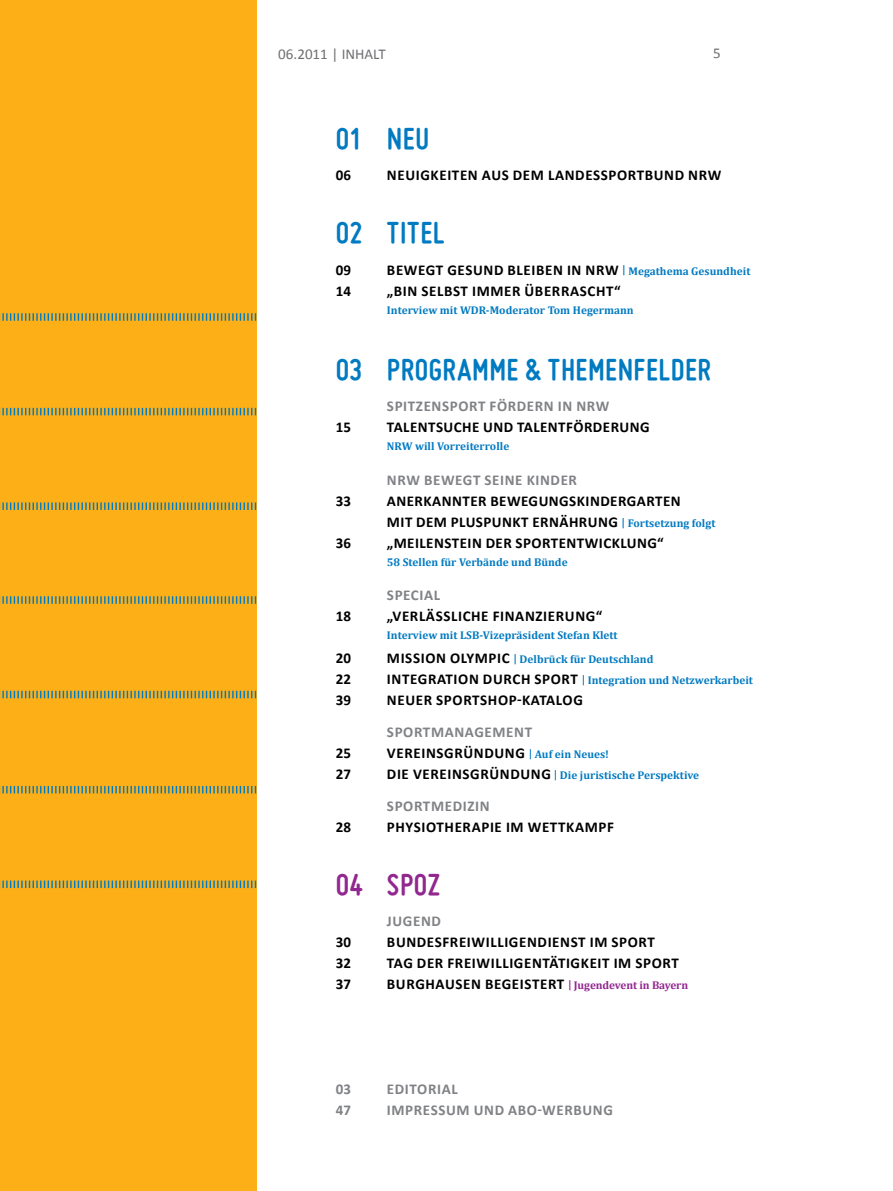
<style>
.page{position:relative;width:893px;height:1191px;background:#fff}
.page>*{position:absolute;margin:0;border:0;box-sizing:border-box;transform-origin:0 0}
.t1{font:700 32.4px "Miso";letter-spacing:.02em;color:#007ac1}
.t2{font:700 32.4px "Miso";color:#92278f}
.t3{font:700 15px/21px "Calibri";letter-spacing:.04em;color:#000}
.t4{font:700 15px "Calibri";letter-spacing:.04em;color:#808285}
.t5{font:15px "Calibri";color:#6d6e71}
.t6{font:700 11.25px "Cambria";color:#007ac1}
.t7{font:700 11.25px "Cambria";letter-spacing:-.01em;color:#92278f}
.s1{font-family:"Cambria";font-size:11.25px;color:#007ac1}
.s2{font-family:"Calibri";font-size:15px;color:#000}
</style>
<div class="page">
<div style="left:0;top:0;width:256px;height:1191px;background:#fcaf17"></div>
<svg style="left:0;top:313px;width:256px;height:8px"></svg>
<svg style="left:0;top:408px;width:256px;height:7px"></svg>
<svg style="left:0;top:502px;width:256px;height:8px"></svg>
<svg style="left:0;top:596px;width:256px;height:8px"></svg>
<svg style="left:0;top:691px;width:256px;height:7px"></svg>
<svg style="left:0;top:786px;width:256px;height:7px"></svg>
<svg style="left:0;top:880px;width:256px;height:8px"></svg>
<p class="t5" style="left:278px;top:44px;width:109px">06.2011 | Inhalt</p>
<p class="t5" style="left:713px;top:44px;width:9px">5</p>
<h1 class="t1" style="left:336px;top:120px;width:95px">01 NEU</h1>
<p class="t3" style="left:336px;top:164px;width:17px">06</p>
<p class="t3" style="left:387px;top:164px;width:336px">NEUIGKEITEN AUS DEM LANDESSPORTBUND NRW</p>
<h1 class="t1" style="left:336px;top:214px;width:110px">02 TITEL</h1>
<p class="t3" style="left:336px;top:258px;width:17px">09</p>
<p class="t3" style="left:387px;top:258px;width:365px">B EWEGT GESUND BLEIBEN IN NRW <span class="s1">| Megathema Gesundheit</span></p>
<p class="t3" style="left:336px;top:279px;width:17px">14</p>
<p class="t3" style="left:387px;top:279px;width:235px">„BIN SELBST IMMER ÜBERRASCHT“</p>
<p class="t6" style="left:387px;top:303px;width:248px">Interview mit WDR-Moderator Tom Hegermann</p>
<h1 class="t1" style="left:336px;top:351px;width:377px">03 PROGRAMME &amp; THEMENFELDER</h1>
<p class="t4" style="left:387px;top:397px;width:223px">SPITZENSPORT FÖRDERN IN NRW</p>
<p class="t3" style="left:336px;top:416px;width:17px">15</p>
<p class="t3" style="left:387px;top:416px;width:264px">TALENTSUCHE UND TALENTFÖRDERUNG</p>
<p class="t6" style="left:387px;top:439px;width:124px">NRW will Vorreiterrolle</p>
<p class="t4" style="left:387px;top:470px;width:192px">NRW BEWEGT SEINE KINDER</p>
<p class="t3" style="left:336px;top:489px;width:17px">33</p>
<p class="t3" style="left:387px;top:489px;width:330px">AN ERKANNTER BEWEGUNGSKINDERGARTEN<br>MIT DEM PLUSPUNKT ERNÄHRUNG <span class="s1">| Fortsetzung folgt</span></p>
<p class="t3" style="left:336px;top:531px;width:17px">36</p>
<p class="t3" style="left:387px;top:531px;width:278px">„MEILENSTEIN DER SPORTENTWICKLUNG“</p>
<p class="t6" style="left:387px;top:555px;width:182px">58 Stellen für Verbände und Bünde</p>
<p class="t4" style="left:387px;top:586px;width:52px">SPECIAL</p>
<p class="t3" style="left:336px;top:605px;width:17px">18</p>
<p class="t3" style="left:387px;top:605px;width:217px">„VERLÄSSLICHE FINANZIERUNG“</p>
<p class="t6" style="left:387px;top:628px;width:232px">Interview mit LSB-Vizepräsident Stefan Klett</p>
<p class="t3" style="left:336px;top:647px;width:42px">20 M</p>
<p class="t6" style="left:401px;top:652px;width:254px"><span class="s2">ISSION OL YMPIC</span> | Delbrück für Deutschland</p>
<p class="t3" style="left:336px;top:668px;width:17px">22</p>
<p class="t6" style="left:387px;top:674px;width:368px"><span class="s2">IN TEGRATION DURCH SPORT</span> | Integration und Netzwerkarbeit</p>
<p class="t3" style="left:336px;top:689px;width:17px">39</p>
<p class="t3" style="left:387px;top:689px;width:197px">NEUER SPORTSHOP-KATALOG</p>
<p class="t4" style="left:387px;top:722px;width:147px">SPORTMANAGEMENT</p>
<p class="t3" style="left:336px;top:742px;width:17px">25</p>
<p class="t3" style="left:387px;top:742px;width:224px">VEREINSGRÜNDUNG <span class="s1">| Auf ein Neues!</span></p>
<p class="t3" style="left:336px;top:763px;width:17px">27</p>
<p class="t3" style="left:387px;top:763px;width:7px">DIE</p>
<p class="t6" style="left:413px;top:768px;width:287px"><span class="s2">VEREIN SGRÜN DUN G</span> | Die juristische Perspektive</p>
<p class="t4" style="left:387px;top:796px;width:102px">SPORTMEDIZIN</p>
<p class="t3" style="left:336px;top:815px;width:17px">28</p>
<p class="t3" style="left:387px;top:815px;width:228px">PHYSIOTHERAPIE IM WETTKAMPF</p>
<h1 class="t2" style="left:336px;top:866px;width:78px">04 SPOZ</h1>
<p class="t4" style="left:387px;top:911px;width:56px">JUGEND</p>
<p class="t3" style="left:336px;top:931px;width:17px">30</p>
<p class="t3" style="left:387px;top:931px;width:269px">BUNDESFREIWILLIGENDIENST IM SPORT</p>
<p class="t3" style="left:336px;top:952px;width:17px">32</p>
<p class="t3" style="left:387px;top:952px;width:293px">TAG DER FREIWILLIGENTÄTIGKEIT IM SPORT</p>
<p class="t3" style="left:336px;top:973px;width:40px">37 B</p>
<p class="t7" style="left:396px;top:978px;width:294px"><span class="s2">URGHAUSEN BEGEISTERT</span> | Jugendevent in Bayern</p>
<p class="t4" style="left:336px;top:1079px;width:23px">03 EDITORIA</p>
<p class="t4" style="left:451px;top:1079px;width:8px">L</p>
<p class="t4" style="left:336px;top:1100px;width:17px">47</p>
<p class="t4" style="left:387px;top:1100px;width:228px">IMPRESSUM UND ABO-WERBUNG</p>
</div>
